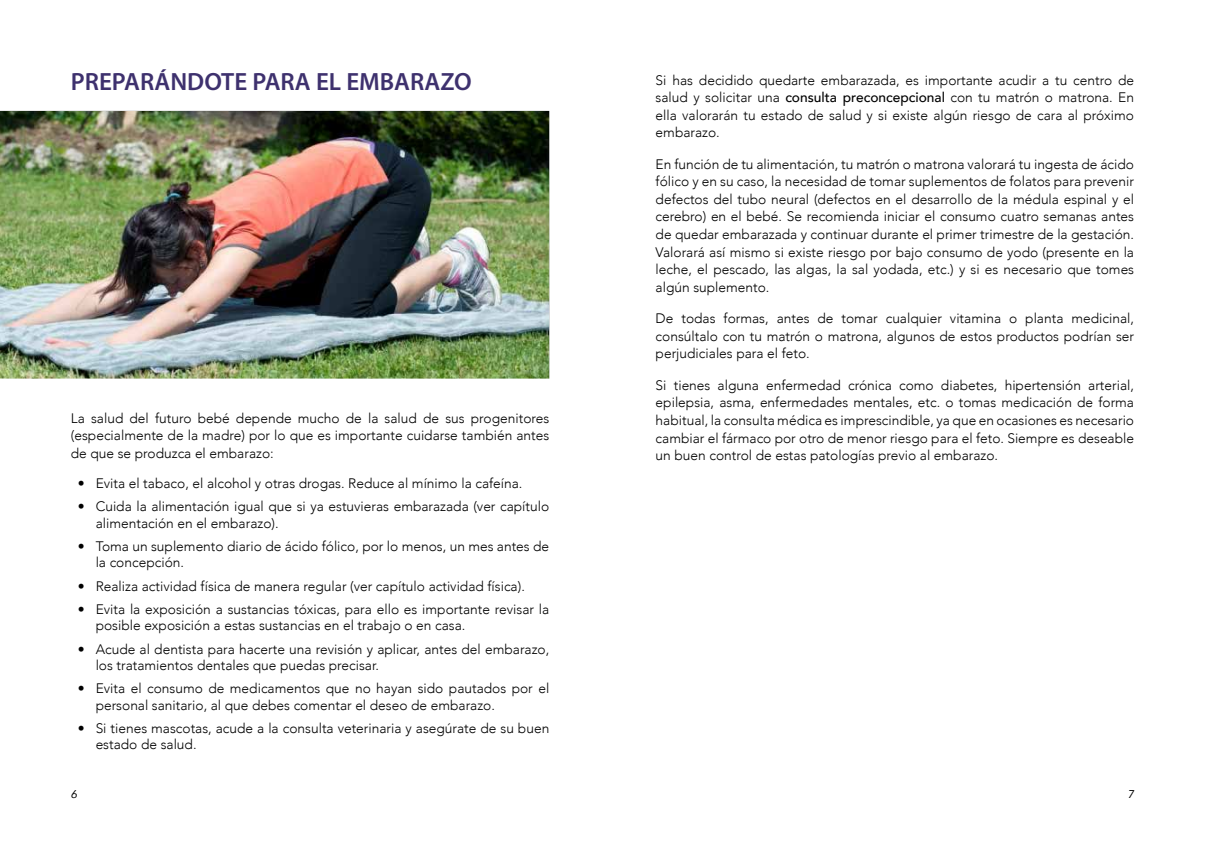
<style>
.page{position:relative;width:1205px;height:851px;background:#fff}
.page>*{position:absolute;margin:0;border:0;box-sizing:border-box;transform-origin:0 0}
.t1{font:600 25px "Myriad Pro";color:#3e316e}
.t2{font:300 13.75px/17.5px "Avenir";color:#000}
.t3{font:italic 11.25px "Avenir";color:#000}
.s1{font-weight:500}
</style>
<div class="page">
<img style="left:0;top:110px;width:550px;height:269px">
<h1 class="t1" style="left:71px;top:65px;width:402px">PREPARÁNDOTE PARA EL EMBARAZO</h1>
<p class="t2" style="left:71px;top:409px;width:480px;text-align:justify">La salud del futuro bebé depende mucho de la salud de sus progenitores (especialmente de la madre) por lo que es importante cuidarse también antes de que se produzca el embarazo:</p>
<p class="t2" style="left:78px;top:474px;width:446px">• Evita el tabaco, el alcohol y otras drogas. Reduce al mínimo la cafeína.</p>
<p class="t2" style="left:96px;top:498px;width:455px;line-height:16.2px;text-indent:-18px">• Cuida la alimentación igual que si ya estuvieras embarazada (ver capítulo alimentación en el embarazo).</p>
<p class="t2" style="left:96px;top:538px;width:455px;line-height:16.2px;text-indent:-18px">• Toma un suplemento diario de ácido fólico, por lo menos, un mes antes de la concepción.</p>
<p class="t2" style="left:78px;top:577px;width:448px">• Realiza actividad física de manera regular (ver capítulo actividad física).</p>
<p class="t2" style="left:96px;top:601px;width:455px;line-height:16.2px;text-indent:-18px">• Evita la exposición a sustancias tóxicas, para ello es importante revisar la posible exposición a estas sustancias en el trabajo o en casa.</p>
<p class="t2" style="left:96px;top:640px;width:455px;line-height:16.2px;text-indent:-18px">• Acude al dentista para hacerte una revisión y aplicar, antes del embarazo, los tratamientos dentales que puedas precisar.</p>
<p class="t2" style="left:96px;top:680px;width:455px;line-height:16.2px;text-indent:-18px">• Evita el consumo de medicamentos que no hayan sido pautados por el personal sanitario, al que debes comentar el deseo de embarazo.</p>
<p class="t2" style="left:96px;top:720px;width:455px;line-height:16.2px;text-indent:-18px">• Si tienes mascotas, acude a la consulta veterinaria y asegúrate de su buen estado de salud.</p>
<p class="t2" style="left:656px;top:71px;width:480px;text-align:justify">Si has decidido quedarte embarazada, es importante acudir a tu centro de salud y solicitar una <span class="s1">consulta preconcepcional</span> con tu matrón o matrona. En ella valorarán tu estado de salud y si existe algún riesgo de cara al próximo embarazo.</p>
<p class="t2" style="left:656px;top:155px;width:480px;text-align:justify">En función de tu alimentación, tu matrón o matrona valorará tu ingesta de ácido fólico y en su caso, la necesidad de tomar suplementos de folatos para prevenir defectos del tubo neural (defectos en el desarrollo de la médula espinal y el cerebro) en el bebé. Se recomienda iniciar el consumo cuatro semanas antes de quedar embarazada y continuar durante el primer trimestre de la gestación.<br>Valorará así mismo si existe riesgo por bajo consumo de yodo (presente en la leche, el pescado, las algas, la sal yodada, etc.) y si es necesario que tomes algún suplemento.</p>
<p class="t2" style="left:656px;top:310px;width:480px;text-align:justify">De todas formas, antes de tomar cualquier vitamina o planta medicinal, consúltalo con tu matrón o matrona, algunos de estos productos podrían ser perjudiciales para el feto.</p>
<p class="t2" style="left:656px;top:376px;width:480px;text-align:justify">Si tienes alguna enfermedad crónica como diabetes, hipertensión arterial, epilepsia, asma, enfermedades mentales, etc. o tomas medicación de forma habitual, la consulta médica es imprescindible, ya que en ocasiones es necesario cambiar el fármaco por otro de menor riesgo para el feto. Siempre es deseable un buen control de estas patologías previo al embarazo.</p>
<p class="t3" style="left:71px;top:787px;width:8px">6</p>
<p class="t3" style="left:1128px;top:787px;width:8px">7</p>
</div>
